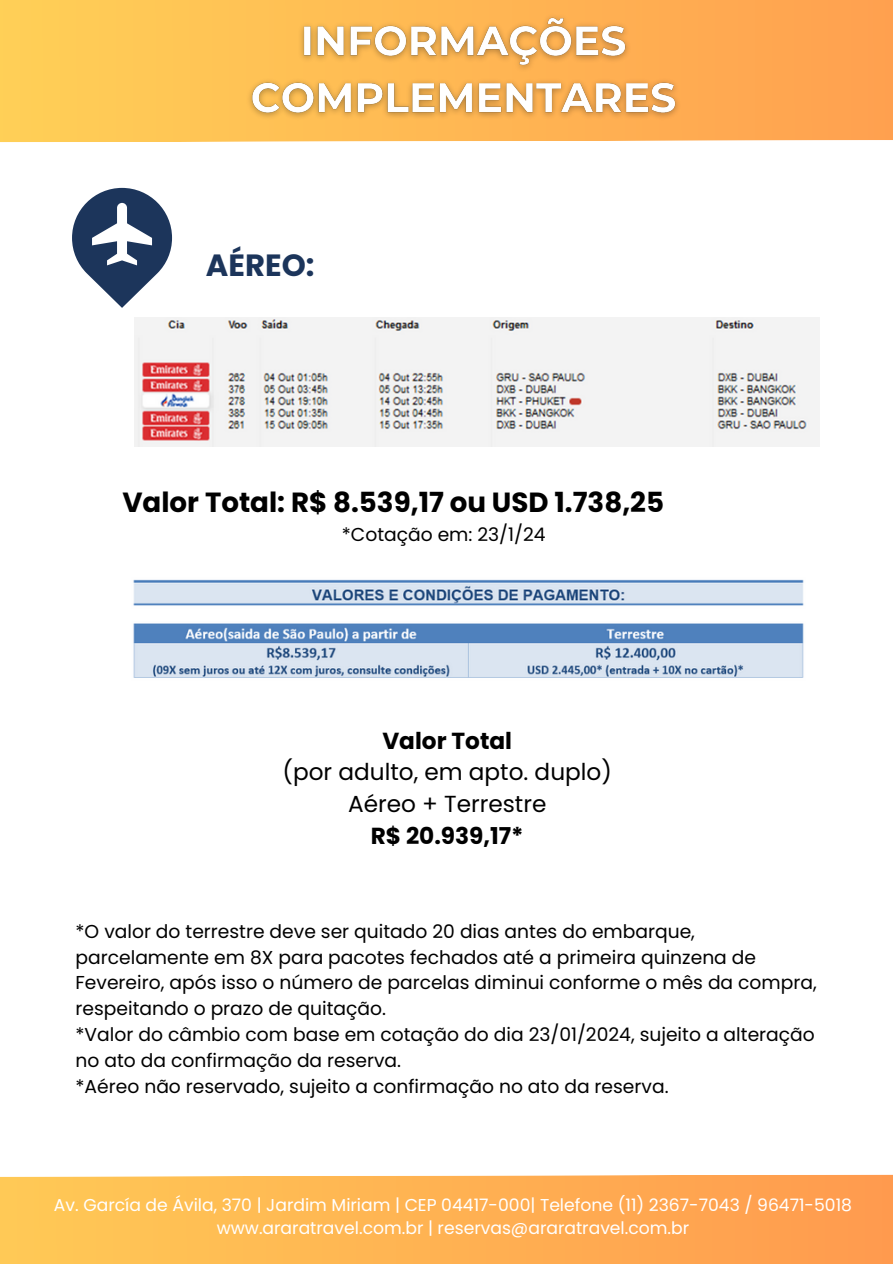
<style>
.page{position:relative;width:893px;height:1264px;background:#fff}
.page>*{position:absolute;margin:0;border:0;box-sizing:border-box;transform-origin:0 0}
.t1{font:700 30.75px "Poppins";color:#1c355b}
.t2{font:700 27.75px "Poppins";color:#000}
.t3{font:23.25px/31.5px "Poppins";color:#000;text-align:center}
.t4{font:18.75px/25.8px "Poppins";color:#000}
.t5{font:17.25px "Poppins";color:#fff}
.s1{font-weight:700}
</style>
<div class="page">
<svg style="left:0;top:1174px;width:892px;height:89px;background:#ffb355"></svg>
<svg style="left:0;top:0;width:892px;height:143px;background:#ffba56"></svg>
<svg style="left:72px;top:188px;width:100px;height:120px"></svg>
<img style="left:135px;top:317px;width:684px;height:129px">
<img style="left:133px;top:579px;width:671px;height:99px">
<img style="left:242px;top:9px;width:445px;height:116px">
<p class="t1" style="left:206px;top:244px;width:110px">AÉREO:</p>
<h3 class="t2" style="left:122px;top:483px;width:543px">Valor Total: R$ 8.539,17 ou USD 1.738,25</h3>
<p class="t4" style="left:342px;top:521px;width:205px">*Cotação em: 23/1/24</p>
<p class="t3" style="left:282px;top:725px;width:331px"><span class="s1">Valor Total<br></span>(por adulto, em apto. duplo)<br>Aéreo + Terrestre<br><span class="s1">R$ 20.939,17*</span></p>
<h4 class="t4" style="left:76px;top:918px;width:742px">*O valor do terrestre deve ser quitado 20 dias antes do embarque, parcelamente em 8X para pacotes fechados até a primeira quinzena de Fevereiro, após isso o número de parcelas diminui conforme o mês da compra, respeitando o prazo de quitação.</h4>
<p class="t4" style="left:76px;top:1021px;width:740px">*Valor do câmbio com base em cotação do dia 23/01/2024, sujeito a alteração no ato da confirmação da reserva.</p>
<p class="t4" style="left:76px;top:1073px;width:594px">*Aéreo não reservado, sujeito a confirmação no ato da reserva.</p>
<p class="t5" style="left:54px;top:1192px;width:799px">Av. García de Ávila, 370 | Jardim Miriam | CEP 04417-000| Telefone (11) 2367-7043 / 96471-5018</p>
<p class="t5" style="left:217px;top:1216px;width:474px">www.araratravel.com.br | reservas@araratravel.com.br</p>
</div>
